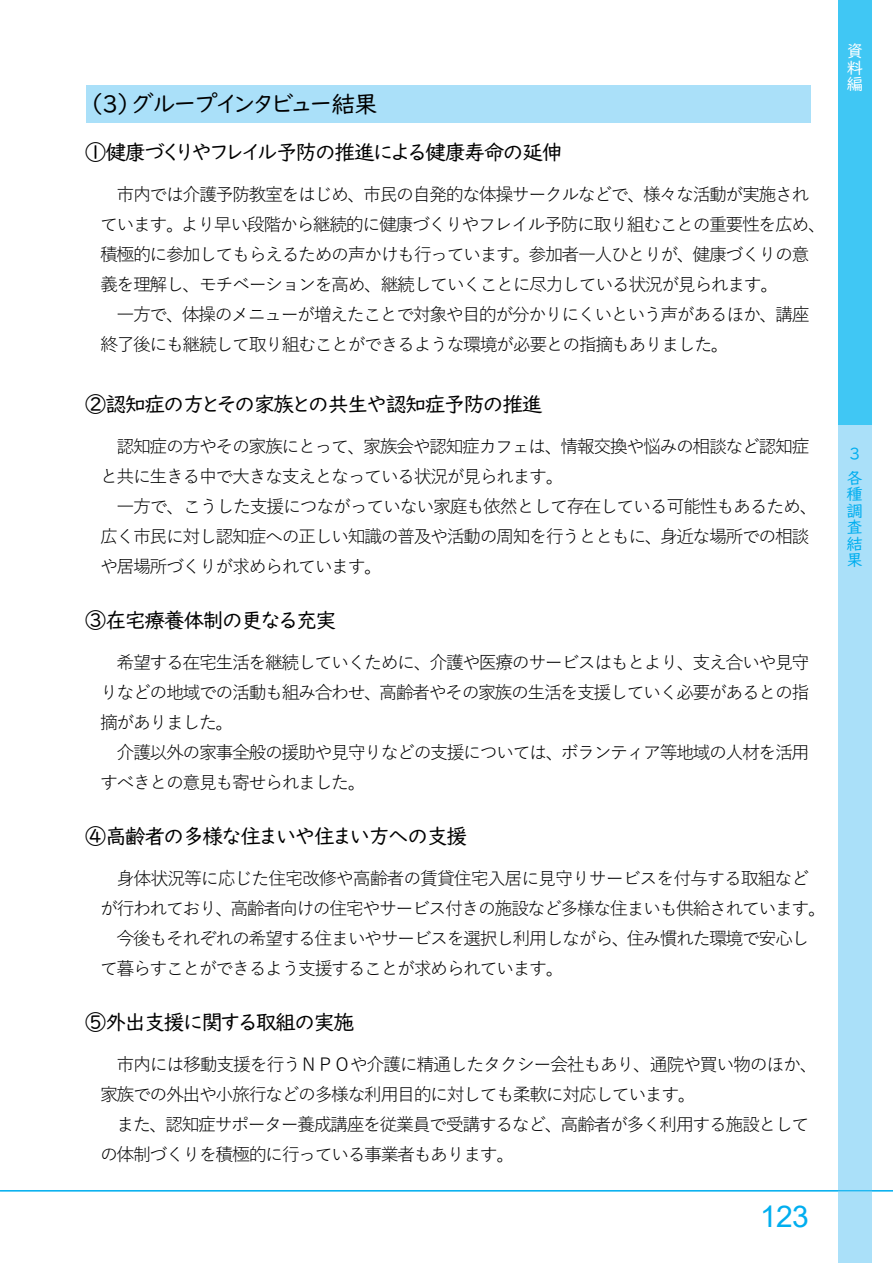
<style>
.page{position:relative;width:893px;height:1263px;background:#fff}
.page>*{position:absolute;margin:0;border:0;box-sizing:border-box;transform-origin:0 0}
.t1{font:30px "Arial";color:#00aeef}
.t2{font:24px "UD Digi Kyokasho NK R";letter-spacing:-.03em;color:#000}
.t3{font:21px "UD Digi Kyokasho NK R";letter-spacing:-.07em;color:#000}
.t4{font:21px "UD Digi Kyokasho NK R";letter-spacing:-.04em;color:#000}
.t5{font:18px/30px "Yu Gothic";letter-spacing:-.085em;color:#000}
.t6{font:18px "Yu Gothic";letter-spacing:-.065em;color:#000}
.t7{font:16.5px/16.5px "UD Digi Kyokasho NK R";color:#00aeef}
.t8{font:16.5px/16.5px "UD Digi Kyokasho NK R";color:#fff;text-align:justify}
</style>
<div class="page">
<div style="left:838px;top:0;width:34px;height:425px;background:#40c7f4"></div>
<div style="left:838px;top:425px;width:34px;height:838px;background:#aae0f9"></div>
<hr style="left:0;top:1190px;width:893px;height:1px;background:#00aeef">
<div style="left:86px;top:85px;width:724px;height:37px;background:#aae0f9"></div>
<h2 class="t2" style="left:88px;top:92px;width:291px">（３）グループインタビュー結果</h2>
<p class="t4" style="left:85px;top:141px;width:479px">①健康づくりやフレイル予防の推進による健康寿命の延伸</p>
<p class="t5" style="left:100px;top:180px;width:727px;text-indent:16px">市内では介護予防教室をはじめ、市⺠の⾃発的な体操サークルなどで、様々な活動が実施されています。より早い段階から継続的に健康づくりやフレイル予防に取り組むことの重要性を広め、積極的に参加してもらえるための声かけも⾏っています。参加者⼀⼈ひとりが、健康づくりの意義を理解し、モチベーションを⾼め、継続していくことに尽⼒している状況が⾒られます。</p>
<p class="t5" style="left:100px;top:300px;width:711px;text-indent:16px">⼀⽅で、体操のメニューが増えたことで対象や⽬的が分かりにくいという声があるほか、講座終了後にも継続して取り組むことができるような環境が必要との指摘もありました。</p>
<p class="t3" style="left:85px;top:393px;width:459px">②認知症の方とその家族との共生や認知症予防の推進</p>
<p class="t5" style="left:100px;top:432px;width:711px;text-indent:16px">認知症の⽅やその家族にとって、家族会や認知症カフェは、情報交換や悩みの相談など認知症と共に⽣きる中で⼤きな⽀えとなっている状況が⾒られます。</p>
<p class="t5" style="left:100px;top:492px;width:719px;text-indent:16px">⼀⽅で、こうした⽀援につながっていない家庭も依然として存在している可能性もあるため、広く市⺠に対し認知症への正しい知識の普及や活動の周知を⾏うとともに、⾝近な場所での相談や居場所づくりが求められています。</p>
<p class="t3" style="left:85px;top:609px;width:253px">③在宅療養体制の更なる充実</p>
<p class="t5" style="left:100px;top:648px;width:711px;text-align:justify;text-indent:16px">希望する在宅⽣活を継続していくために、介護や医療のサービスはもとより、⽀え合いや⾒守りなどの地域での活動も組み合わせ、⾼齢者やその家族の⽣活を⽀援していく必要があるとの指摘がありました。</p>
<p class="t5" style="left:100px;top:738px;width:711px;text-indent:16px">介護以外の家事全般の援助や⾒守りなどの⽀援については、ボランティア等地域の⼈材を活⽤すべきとの意⾒も寄せられました。</p>
<p class="t4" style="left:85px;top:825px;width:384px">④高齢者の多様な住まいや住まい方への支援</p>
<p class="t6" style="left:117px;top:869px;width:694px">⾝体状況等に応じた住宅改修や⾼齢者の賃貸住宅⼊居に⾒守りサービスを付与する取組など</p>
<p class="t5" style="left:100px;top:894px;width:727px">が⾏われており、⾼齢者向けの住宅やサービス付きの施設など多様な住まいも供給されています。</p>
<p class="t5" style="left:117px;top:924px;width:694px">今後もそれぞれの希望する住まいやサービスを選択し利⽤しながら、住み慣れた環境で安⼼し</p>
<p class="t5" style="left:100px;top:954px;width:465px">て暮らすことができるよう⽀援することが求められています。</p>
<p class="t3" style="left:85px;top:1011px;width:271px">⑤外出支援に関する取組の実施</p>
<p class="t5" style="left:100px;top:1050px;width:719px;text-indent:16px">市内には移動⽀援を⾏うＮＰＯや介護に精通したタクシー会社もあり、通院や買い物のほか、家族での外出や⼩旅⾏などの多様な利⽤⽬的に対しても柔軟に対応しています。</p>
<p class="t5" style="left:100px;top:1110px;width:711px;text-indent:16px">また、認知症サポーター養成講座を従業員で受講するなど、⾼齢者が多く利⽤する施設としての体制づくりを積極的に⾏っている事業者もあります。</p>
<h1 class="t1" style="left:760px;top:1200px;width:50px">123</h1>
<p class="t8" style="left:847px;top:44px;width:18px">資料編</p>
<p class="t7" style="left:846px;top:445px;width:18px;line-height:22.4px">３各</p>
<p class="t7" style="left:846px;top:487px;width:18px;text-align:justify">種調査結果</p>
</div>
